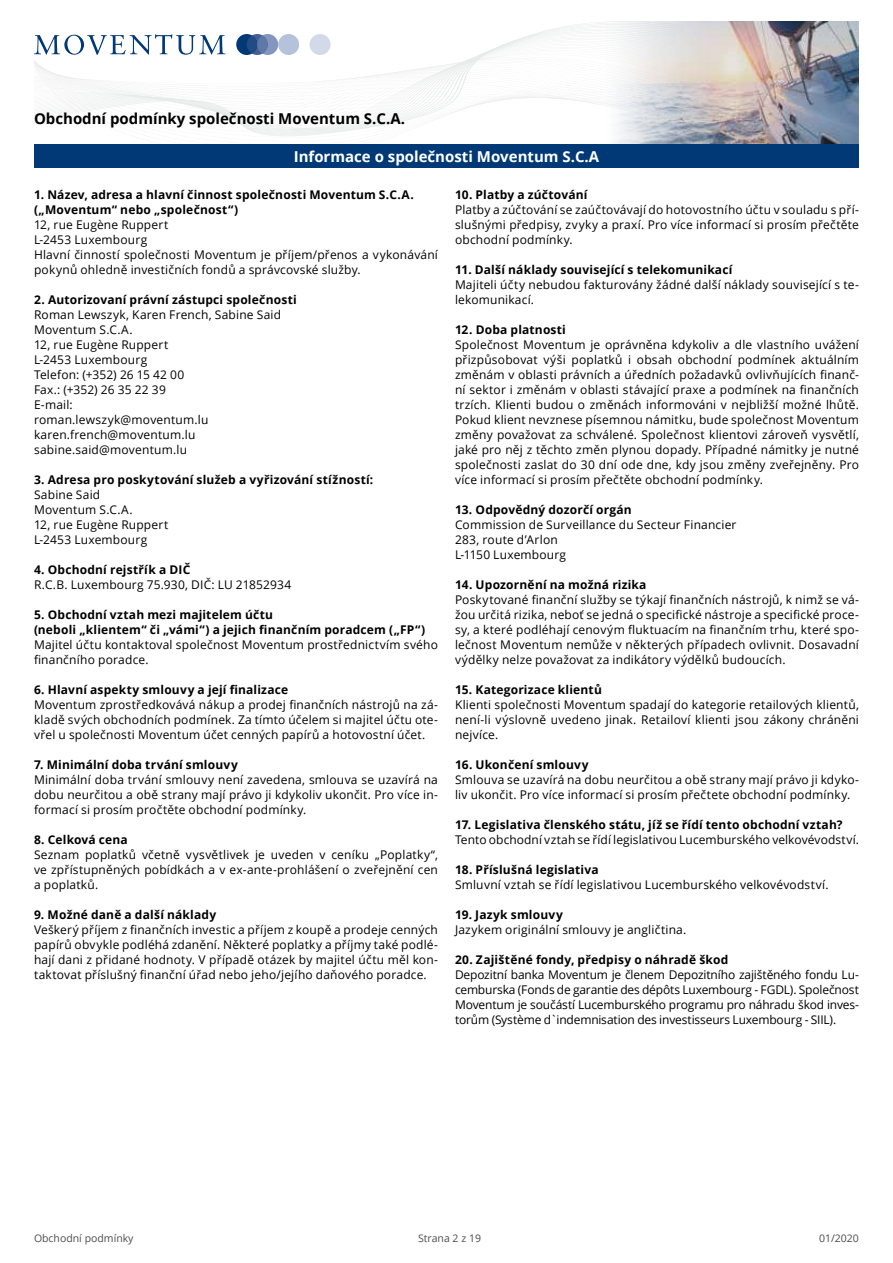
<style>
.page{position:relative;width:893px;height:1263px;background:#fff}
.page>*{position:absolute;margin:0;border:0;box-sizing:border-box;transform-origin:0 0}
.t1{font:700 15px "Open Sans";color:#000}
.t2{font:700 15px "Open Sans";color:#fff}
.t3{font:12px/15px "Open Sans";letter-spacing:.015em;color:#000}
.t4{font:700 12px/15px "Open Sans";letter-spacing:.015em;color:#000}
.t5{font:12px "Open Sans";letter-spacing:-.015em;color:#000}
.t6{font:10.5px "Open Sans";color:#4d4d4f}
</style>
<div class="page">
<svg style="left:34px;top:122px;width:512px;height:23px"></svg>
<img style="left:546px;top:21px;width:313px;height:124px">
<svg style="left:34px;top:34px;width:547px;height:88px"></svg>
<div style="left:257px;top:34px;width:21px;height:21px;background:#8296be;border-radius:50%"></div>
<div style="left:247px;top:34px;width:21px;height:21px;background:#445f94;border-radius:50%"></div>
<div style="left:278px;top:34px;width:21px;height:21px;background:#b4c2db;border-radius:50%"></div>
<div style="left:310px;top:34px;width:21px;height:21px;background:#d2d9e9;border-radius:50%"></div>
<div style="left:236px;top:34px;width:21px;height:21px;background:#003976;border-radius:50%"></div>
<div style="left:247px;top:35px;width:10px;height:19px;background:#224b85;border-radius:50%"></div>
<div style="left:257px;top:35px;width:11px;height:19px;background:#5f78a8;border-radius:50%"></div>
<div style="left:34px;top:145px;width:825px;height:23px;background:#003976"></div>
<p class="t1" style="left:34px;top:108px;width:372px">Obchodní podmínky společnosti Moventum C.S A. .</p>
<p class="t2" style="left:294px;top:146px;width:307px">Informace o společnosti Moventum C.S A.</p>
<p class="t4" style="left:34px;top:187px;width:381px">1. Název, adresa a hlavní činnost společnosti Moventum C.S A. . („Moventum“ nebo „společnost (”</p>
<p class="t3" style="left:34px;top:217px;width:405px">12, rue Eugène Ruppert<br>L-2453 Luxembourg<br>Hlavní činností společnosti Moventum je příjem/přenos a vykonávání pokynů ohledně investičních fondů a správcovské služby.</p>
<p class="t4" style="left:34px;top:292px;width:264px">2. Autorizovaní právní zástupci společnosti</p>
<p class="t3" style="left:34px;top:307px;width:249px">Roman Lewszyk, Karen French, Sabine Said<br>Moventum C.S A. .<br>12, rue Eugène Ruppert<br>L-2453 Luxembourg<br>Telefon ): +352( 26 15 42 00<br>Fax ).: +352( 26 35 22 39<br>-E mail:<br>roman.lewszyk@moventum l u. karen.french@moventum l u. sabine.said@moventum l u.</p>
<p class="t4" style="left:34px;top:472px;width:341px">3. Adresa pro poskytování služeb a vyřizování stížností:</p>
<p class="t3" style="left:34px;top:487px;width:136px">Sabine Said<br>Moventum C.S A. .<br>12, rue Eugène Ruppert<br>L-2453 Luxembourg</p>
<p class="t4" style="left:34px;top:562px;width:158px">4. Obchodní rejstřík a DIČ</p>
<p class="t3" style="left:34px;top:577px;width:259px">R C. B. . Luxembourg 75.930, DIČ: LU 21852934</p>
<p class="t4" style="left:34px;top:607px;width:393px">5. Obchodní vztah mezi majitelem účtu<br>(neboli „klientem“ či „vámi“) a jejich finančním poradcem („FP (”</p>
<p class="t3" style="left:34px;top:637px;width:405px">Majitel účtu kontaktoval společnost Moventum prostřednictvím svého finančního poradce.</p>
<p class="t4" style="left:34px;top:682px;width:256px">6. Hlavní aspekty smlouvy a její finalizace</p>
<p class="t3" style="left:34px;top:727px;width:393px">vřel u společnosti Moventum účet cenných papírů a hotovostní účet.</p>
<p class="t4" style="left:455px;top:187px;width:134px">10. Platby a zúčtování</p>
<p class="t3" style="left:455px;top:217px;width:405px">slušnými předpisy, zvyky a praxí. Pro více informací si prosím přečtěte</p>
<p class="t3" style="left:455px;top:202px;width:405px">Platby a zúčtování se zaúčtovávají do hotovostního účtu v souladu s pří-</p>
<p class="t3" style="left:455px;top:232px;width:119px">obchodní podmínky.</p>
<p class="t4" style="left:455px;top:262px;width:279px">11. Další náklady související s telekomunikací</p>
<p class="t3" style="left:455px;top:292px;width:81px">lekomunikací.</p>
<p class="t3" style="left:455px;top:277px;width:405px">Majiteli účty nebudou fakturovány žádné další náklady související s te-</p>
<p class="t4" style="left:455px;top:322px;width:112px">12. Doba platnosti</p>
<p class="t3" style="left:455px;top:337px;width:405px;text-align:right">Společnost Moventum je oprávněna kdykoliv a dle vlastního uvážení aktuálním</p>
<p class="t3" style="left:455px;top:352px;width:84px">přizpůsobovat</p>
<p class="t3" style="left:455px;top:382px;width:405px">ní sektor i změnám v oblasti stávající praxe a podmínek na finančních</p>
<p class="t3" style="left:571px;top:352px;width:53px">poplatků</p>
<p class="t3" style="left:543px;top:352px;width:24px">výši</p>
<p class="t3" style="left:678px;top:352px;width:56px">obchodní</p>
<p class="t3" style="left:738px;top:352px;width:59px">podmínek</p>
<p class="t3" style="left:637px;top:352px;width:37px">obsah</p>
<p class="t3" style="left:628px;top:352px;width:5px">i</p>
<p class="t3" style="left:455px;top:367px;width:405px">změnám v oblasti právních a úředních požadavků ovlivňujících finanč-</p>
<p class="t3" style="left:455px;top:397px;width:405px;text-align:justify">trzích. Klienti budou o změnách informováni v nejbližší možné lhůtě.<br>Pokud klient nevznese písemnou námitku, bude společnost Moventum změny považovat za schválené. Společnost klientovi zároveň vysvětlí, jaké pro něj z těchto změn plynou dopady. Případné námitky je nutné společnosti zaslat do 30 dní ode dne, kdy jsou změny zveřejněny. Pro více informací si prosím přečtěte obchodní podmínky.</p>
<p class="t4" style="left:455px;top:502px;width:178px">13. Odpovědný dozorčí orgán</p>
<p class="t3" style="left:455px;top:517px;width:283px">Commission de Surveillance du Secteur Financier<br>283, route d’Arlon<br>L-1150 Luxembourg</p>
<p class="t4" style="left:455px;top:577px;width:193px">14. Upozornění na možná rizika</p>
<p class="t3" style="left:455px;top:592px;width:405px">Poskytované finanční služby se týkají finančních nástrojů k, nimž se vá-</p>
<p class="t3" style="left:455px;top:607px;width:405px">žou určitá rizika, neboť se jedná o specifické nástroje a specifické proce-</p>
<p class="t3" style="left:455px;top:622px;width:405px">sy a, které podléhají cenovým fluktuacím na finančním trhu, které spo-</p>
<p class="t3" style="left:455px;top:637px;width:405px">lečnost Moventum nemůže v některých případech ovlivnit. Dosavadní</p>
<p class="t3" style="left:455px;top:652px;width:332px">výdělky nelze považovat za indikátory výdělků budoucích.</p>
<p class="t4" style="left:455px;top:682px;width:148px">15. Kategorizace klientů</p>
<p class="t3" style="left:455px;top:697px;width:405px;text-align:justify">Klienti společnosti Moventum spadají do kategorie retailových klientů, není-li výslovně uvedeno jinak. Retailoví klienti jsou zákony chráněni nejvíce.</p>
<p class="t4" style="left:455px;top:757px;width:135px">16. Ukončení smlouvy</p>
<p class="t3" style="left:455px;top:787px;width:397px">liv ukončit. Pro více informací si prosím přečtete obchodní podmínky.</p>
<p class="t3" style="left:34px;top:697px;width:405px">Moventum zprostředkovává nákup a prodej finančních nástrojů na zá-</p>
<p class="t3" style="left:34px;top:712px;width:405px">kladě svých obchodních podmínek. Za tímto účelem si majitel účtu ote-</p>
<p class="t4" style="left:34px;top:757px;width:205px">7. Minimální doba trvání smlouvy</p>
<p class="t3" style="left:34px;top:772px;width:405px">Minimální doba trvání smlouvy není zavedena, smlouva se uzavírá na</p>
<p class="t3" style="left:34px;top:802px;width:274px">formací si prosím pročtěte obchodní podmínky.</p>
<p class="t3" style="left:455px;top:772px;width:405px">Smlouva se uzavírá na dobu neurčitou a obě strany mají právo ji kdyko-</p>
<p class="t4" style="left:455px;top:817px;width:389px">17. Legislativa členského státu, jíž se řídí tento obchodní vztah?</p>
<p class="t3" style="left:455px;top:832px;width:405px">Tento obchodní vztah se řídí legislativou Lucemburského velkovévodství.</p>
<p class="t4" style="left:455px;top:862px;width:145px">18. Příslušná legislativa</p>
<p class="t3" style="left:455px;top:877px;width:375px">Smluvní vztah se řídí legislativou Lucemburského velkovévodství.</p>
<p class="t4" style="left:455px;top:907px;width:109px">19. Jazyk smlouvy</p>
<p class="t3" style="left:455px;top:922px;width:233px">Jazykem originální smlouvy je angličtina.</p>
<p class="t4" style="left:455px;top:952px;width:275px">20. Zajištěné fondy, předpisy o náhradě škod</p>
<p class="t5" style="left:455px;top:981px;width:405px">cemburska (Fonds de garantie des dépôts Luxembourg - FGDL .) Společnost</p>
<p class="t3" style="left:34px;top:787px;width:405px">dobu neurčitou a obě strany mají právo ji kdykoliv ukončit. Pro více in-</p>
<p class="t4" style="left:34px;top:832px;width:95px">8. Celková cena</p>
<p class="t3" style="left:375px;top:847px;width:64px">„Poplatky ,”</p>
<p class="t3" style="left:85px;top:847px;width:53px">poplatků</p>
<p class="t3" style="left:142px;top:847px;width:39px">včetně</p>
<p class="t3" style="left:186px;top:847px;width:65px">vysvětlivek</p>
<p class="t3" style="left:331px;top:847px;width:39px">ceníku</p>
<p class="t3" style="left:271px;top:847px;width:44px">uveden</p>
<p class="t3" style="left:255px;top:847px;width:11px">je</p>
<p class="t3" style="left:34px;top:847px;width:405px">Seznam<br>ve zpřístupněných pobídkách va ex-ante-prohlášení o zveřejnění cen a poplatků.</p>
<p class="t4" style="left:34px;top:907px;width:184px">9. Možné daně a další náklady</p>
<p class="t3" style="left:34px;top:922px;width:405px">Veškerý příjem z finančních investic a příjem z koupě a prodeje cenných</p>
<p class="t3" style="left:34px;top:967px;width:394px">taktovat příslušný finanční úřad nebo jeho/jejího daňového poradce.</p>
<p class="t3" style="left:320px;top:847px;width:8px">v</p>
<p class="t3" style="left:34px;top:937px;width:405px">papírů obvykle podléhá zdanění. Některé poplatky a příjmy také podlé-</p>
<p class="t3" style="left:34px;top:952px;width:405px">hají dani z přidané hodnoty V. případě otázek by majitel účtu měl kon-</p>
<p class="t5" style="left:455px;top:966px;width:405px">Depozitní banka Moventum je členem Depozitního zajištěného fondu Lu-</p>
<p class="t5" style="left:455px;top:1011px;width:383px">torům (Système `d indemnisation des investisseurs Luxembourg - SIIL .(</p>
<p class="t5" style="left:455px;top:996px;width:405px">Moventum je součástí Lucemburského programu pro náhradu škod inves-</p>
<p class="t6" style="left:34px;top:1230px;width:101px">Obchodní podmínky</p>
<p class="t6" style="left:418px;top:1230px;width:64px">Strana z2 19</p>
<p class="t6" style="left:819px;top:1230px;width:41px">01/2020</p>
</div>
